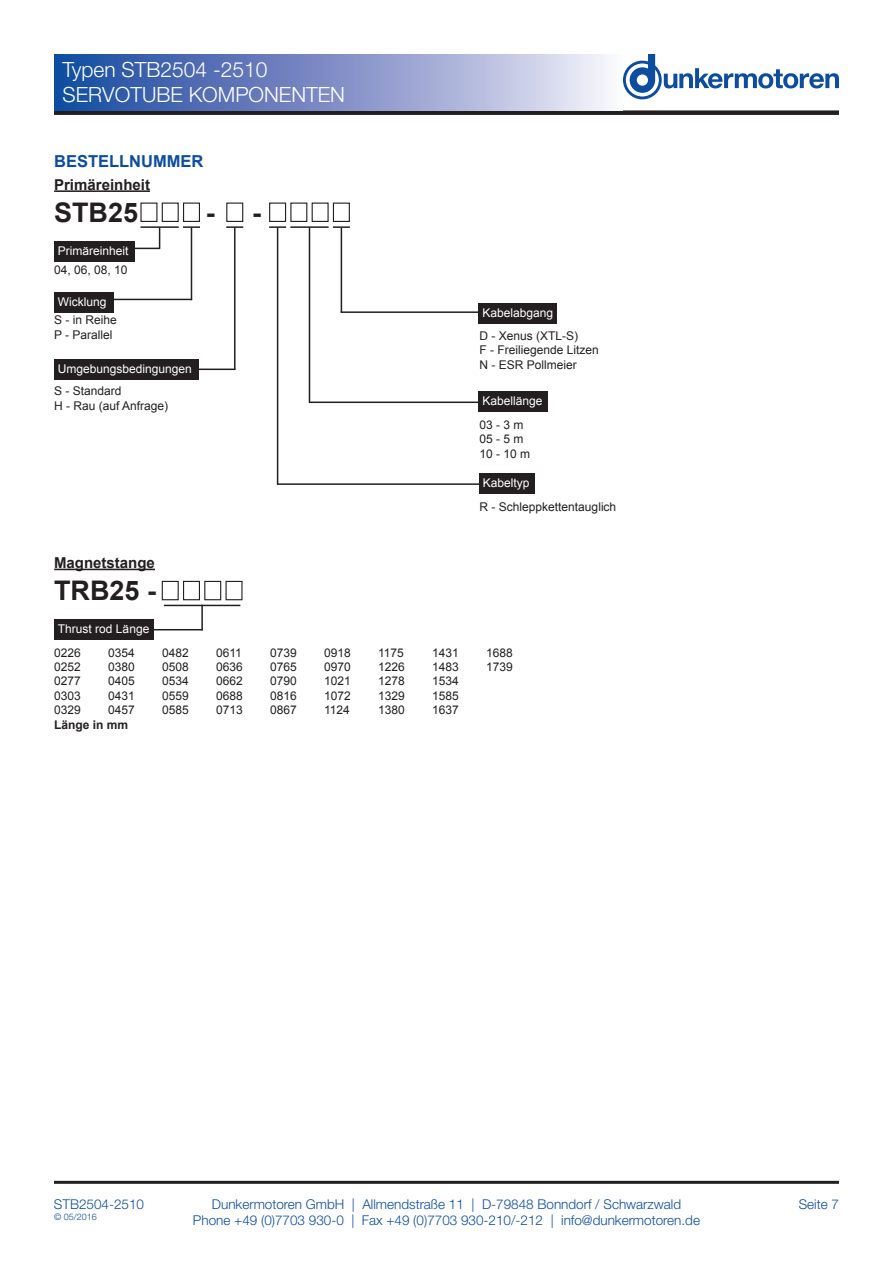
<style>
.page{position:relative;width:893px;height:1263px;background:#fff}
.page>*{position:absolute;margin:0;border:0;box-sizing:border-box;transform-origin:0 0}
.t1{font:700 27px "Arial";color:#231f20}
.t2{font:300 21px/25.2px "Helvetica Neue LT Std";color:#fff}
.t3{font:700 16.5px "Arial";color:#0d4da1}
.t4{font:700 15px "Arial";color:#231f20}
.t5{font:300 13.5px/16.2px "Helvetica Neue LT Std";color:#0d4da1;text-align:center}
.t6{font:12px/14.4px "Arial";color:#231f20}
.t7{font:12px "Arial";color:#fff}
.t8{font:700 12px "Arial";color:#231f20}
.t9{font:300 9px "Helvetica Neue LT Std";color:#0d4da1}
</style>
<div class="page">
<div style="left:54px;top:110px;width:785px;height:5px;background:#231f20"></div>
<div style="left:54px;top:54px;width:568px;height:57px;background:linear-gradient(to right,#13419c,#f4ebf7)"></div>
<hr style="left:54px;top:1181px;width:785px;height:3px;background:#231f20">
<svg style="left:623px;top:54px;width:216px;height:45px"></svg>
<hr style="left:140px;top:226px;width:39px;height:2px;background:#231f20">
<hr style="left:95px;top:248px;width:65px;height:1px;background:#231f20">
<svg style="left:159px;top:228px;width:1px;height:20px"></svg>
<div style="left:183px;top:203px;width:17px;height:19px;border:1px solid #231f20"></div>
<div style="left:162px;top:203px;width:17px;height:19px;border:1px solid #231f20"></div>
<svg style="left:183px;top:226px;width:17px;height:2px"></svg>
<hr style="left:191px;top:227px;width:1px;height:73px;background:#231f20">
<hr style="left:107px;top:299px;width:85px;height:1px;background:#231f20">
<hr style="left:127px;top:369px;width:108px;height:1px;background:#231f20">
<hr style="left:54px;top:190px;width:96px;height:2px;background:#231f20">
<svg style="left:226px;top:226px;width:17px;height:2px"></svg>
<hr style="left:234px;top:227px;width:2px;height:143px;background:#231f20">
<div style="left:226px;top:203px;width:17px;height:19px;border:1px solid #231f20"></div>
<svg style="left:269px;top:226px;width:17px;height:2px"></svg>
<hr style="left:290px;top:226px;width:39px;height:2px;background:#231f20">
<svg style="left:333px;top:226px;width:17px;height:2px"></svg>
<hr style="left:309px;top:227px;width:1px;height:176px;background:#231f20">
<hr style="left:341px;top:311px;width:139px;height:2px;background:#231f20">
<hr style="left:277px;top:227px;width:1px;height:258px;background:#231f20">
<div style="left:269px;top:203px;width:17px;height:19px;border:1px solid #231f20"></div>
<div style="left:290px;top:203px;width:17px;height:19px;border:1px solid #231f20"></div>
<div style="left:312px;top:203px;width:17px;height:19px;border:1px solid #231f20"></div>
<div style="left:333px;top:203px;width:17px;height:19px;border:1px solid #231f20"></div>
<hr style="left:341px;top:228px;width:1px;height:85px;background:#231f20">
<hr style="left:309px;top:401px;width:171px;height:2px;background:#231f20">
<hr style="left:277px;top:483px;width:203px;height:2px;background:#231f20">
<hr style="left:54px;top:569px;width:101px;height:1px;background:#231f20">
<hr style="left:164px;top:605px;width:76px;height:1px;background:#231f20">
<div style="left:54px;top:619px;width:100px;height:21px;background:#231f20"></div>
<div style="left:183px;top:581px;width:17px;height:19px;border:1px solid #231f20"></div>
<div style="left:225px;top:581px;width:18px;height:19px;border:1px solid #231f20"></div>
<div style="left:162px;top:581px;width:17px;height:19px;border:1px solid #231f20"></div>
<div style="left:204px;top:581px;width:17px;height:19px;border:1px solid #231f20"></div>
<hr style="left:153px;top:629px;width:50px;height:1px;background:#231f20">
<hr style="left:201px;top:605px;width:2px;height:25px;background:#231f20">
<div style="left:54px;top:241px;width:80px;height:20px;background:#231f20"></div>
<div style="left:54px;top:360px;width:145px;height:20px;background:#231f20"></div>
<div style="left:54px;top:292px;width:60px;height:21px;background:#231f20"></div>
<div style="left:478px;top:303px;width:79px;height:20px;background:#231f20"></div>
<div style="left:478px;top:392px;width:70px;height:20px;background:#231f20"></div>
<div style="left:479px;top:474px;width:56px;height:20px;background:#231f20"></div>
<h2 class="t2" style="left:63px;top:57px;width:284px">Typen STB2504 -2510<br>SERVOTUBE KOMPONENTEN</h2>
<h3 class="t3" style="left:54px;top:150px;width:151px">BESTELLNUMMER</h3>
<p class="t4" style="left:54px;top:174px;width:97px">Primäreinheit</p>
<h1 class="t1" style="left:54px;top:194px;width:86px">STB25</h1>
<h1 class="t1" style="left:206px;top:194px;width:57px">- -</h1>
<p class="t7" style="left:58px;top:243px;width:72px">Primäreinheit</p>
<p class="t6" style="left:54px;top:263px;width:75px">04, 06, 08, 10</p>
<p class="t7" style="left:58px;top:294px;width:50px">Wicklung</p>
<p class="t6" style="left:54px;top:313px;width:64px">S - in Reihe<br>P - Parallel</p>
<p class="t7" style="left:58px;top:361px;width:136px">Umgebungsbedingungen</p>
<p class="t6" style="left:54px;top:384px;width:116px">S - Standard<br>H - Rau (auf Anfrage)</p>
<p class="t7" style="left:482px;top:304px;width:72px">Kabelabgang</p>
<p class="t6" style="left:480px;top:329px;width:121px">D - Xenus (XTL-S)<br>F - Freiliegende Litzen<br>N - ESR Pollmeier</p>
<p class="t7" style="left:482px;top:393px;width:62px">Kabellänge</p>
<p class="t6" style="left:480px;top:418px;width:52px">03 - 3 m<br>05 - 5 m<br>10 - 10 m</p>
<p class="t7" style="left:483px;top:475px;width:48px">Kabeltyp</p>
<p class="t6" style="left:480px;top:500px;width:138px">R - Schleppkettentauglich</p>
<p class="t4" style="left:54px;top:553px;width:102px">Magnetstange</p>
<h1 class="t1" style="left:54px;top:573px;width:104px">TRB25 -</h1>
<p class="t7" style="left:58px;top:621px;width:93px">Thrust rod Länge</p>
<p class="t6" style="left:54px;top:645px;width:28px">0226</p>
<p class="t6" style="left:108px;top:645px;width:28px">0354</p>
<p class="t6" style="left:162px;top:645px;width:28px">0482</p>
<p class="t6" style="left:216px;top:645px;width:27px">0611</p>
<p class="t6" style="left:270px;top:645px;width:28px">0739</p>
<p class="t6" style="left:324px;top:645px;width:28px">0918</p>
<p class="t6" style="left:378px;top:645px;width:27px">1175</p>
<p class="t6" style="left:432px;top:645px;width:28px">1431</p>
<p class="t6" style="left:486px;top:645px;width:28px">1688</p>
<p class="t6" style="left:54px;top:660px;width:28px">0252</p>
<p class="t6" style="left:108px;top:660px;width:28px">0380</p>
<p class="t6" style="left:162px;top:660px;width:28px">0508</p>
<p class="t6" style="left:216px;top:660px;width:28px">0636</p>
<p class="t6" style="left:270px;top:660px;width:28px">0765</p>
<p class="t6" style="left:324px;top:660px;width:28px">0970</p>
<p class="t6" style="left:378px;top:660px;width:28px">1226</p>
<p class="t6" style="left:432px;top:660px;width:28px">1483</p>
<p class="t6" style="left:486px;top:660px;width:28px">1739</p>
<p class="t6" style="left:54px;top:674px;width:28px">0277</p>
<p class="t6" style="left:108px;top:674px;width:28px">0405</p>
<p class="t6" style="left:162px;top:674px;width:28px">0534</p>
<p class="t6" style="left:216px;top:674px;width:28px">0662</p>
<p class="t6" style="left:270px;top:674px;width:28px">0790</p>
<p class="t6" style="left:324px;top:674px;width:28px">1021</p>
<p class="t6" style="left:378px;top:674px;width:28px">1278</p>
<p class="t6" style="left:432px;top:674px;width:28px">1534</p>
<p class="t6" style="left:54px;top:689px;width:28px">0303</p>
<p class="t6" style="left:108px;top:689px;width:28px">0431</p>
<p class="t6" style="left:162px;top:689px;width:28px">0559</p>
<p class="t6" style="left:216px;top:689px;width:28px">0688</p>
<p class="t6" style="left:270px;top:689px;width:28px">0816</p>
<p class="t6" style="left:324px;top:689px;width:28px">1072</p>
<p class="t6" style="left:378px;top:689px;width:28px">1329</p>
<p class="t6" style="left:432px;top:689px;width:28px">1585</p>
<p class="t6" style="left:54px;top:703px;width:28px">0329</p>
<p class="t6" style="left:108px;top:703px;width:28px">0457</p>
<p class="t6" style="left:162px;top:703px;width:28px">0585</p>
<p class="t6" style="left:216px;top:703px;width:28px">0713</p>
<p class="t6" style="left:270px;top:703px;width:28px">0867</p>
<p class="t6" style="left:324px;top:703px;width:27px">1124</p>
<p class="t6" style="left:378px;top:703px;width:28px">1380</p>
<p class="t6" style="left:432px;top:703px;width:28px">1637</p>
<p class="t8" style="left:54px;top:716px;width:76px">Länge in mm</p>
<p class="t5" style="left:54px;top:1195px;width:92px">STB2504-2510</p>
<p class="t9" style="left:54px;top:1211px;width:44px">© 05/2016</p>
<p class="t5" style="left:193px;top:1195px;width:508px">Dunkermotoren GmbH | Allmendstraße 11 | D-79848 Bonndorf / Schwarzwald<br>Phone +49 (0)7703 930-0 | Fax +49 (0)7703 930-210/-212 | info@dunkermotoren.de</p>
<p class="t5" style="left:799px;top:1195px;width:42px">Seite 7</p>
</div>
